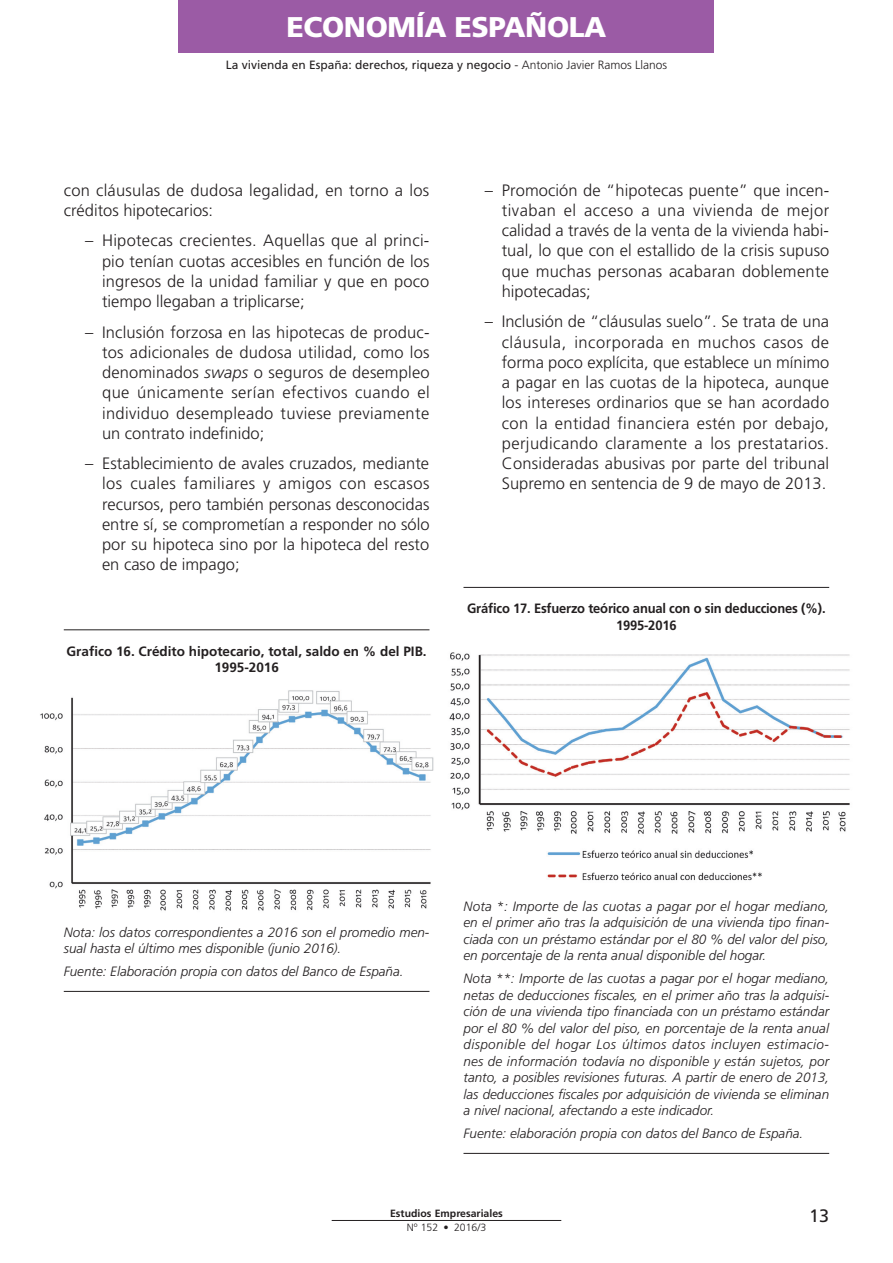
<style>
.page{position:relative;width:893px;height:1263px;background:#fff}
.page>*{position:absolute;margin:0;border:0;box-sizing:border-box;transform-origin:0 0}
.t1{font:900 28.5px "Frutiger";letter-spacing:-.015em;color:#fff}
.t2{font:18px "Frutiger";color:#231f20}
.t3{font:300 16.5px/20.2px "Frutiger";letter-spacing:.005em;color:#231f20;text-align:justify}
.t4{font:italic 300 13.5px/16.5px "Frutiger";color:#231f20;text-align:justify}
.t5{font:700 13.5px/16.5px "Frutiger";letter-spacing:-.015em;color:#231f20;text-align:center;scale:.96 1}
.t6{font:700 13.5px/16.5px "Frutiger";letter-spacing:-.015em;color:#231f20;text-align:center}
.t7{font:12px "Frutiger";color:#231f20}
.t8{font:700 10.5px "Frutiger";color:#231f20}
.t9{font:300 10.5px "Frutiger";color:#231f20}
.s1{font-weight:300}
.s2{font-style:italic}
</style>
<div class="page">
<hr style="left:332px;top:1220px;width:229px;height:1px;background:#231f20">
<div style="left:179px;top:0;width:535px;height:52px;background:#9b5ba5"></div>
<hr style="left:64px;top:629px;width:365px;height:1px;background:#231f20">
<hr style="left:64px;top:991px;width:365px;height:1px;background:#231f20">
<img style="left:40px;top:690px;width:394px;height:221px">
<hr style="left:463px;top:587px;width:366px;height:1px;background:#231f20">
<hr style="left:463px;top:1153px;width:366px;height:1px;background:#231f20">
<img style="left:449px;top:652px;width:401px;height:229px">
<h1 class="t1" style="left:287px;top:10px;width:321px">ECONOMÍA ESPAÑOLA</h1>
<p class="t7" style="left:226px;top:58px;width:443px">La vivienda en España: derechos, riqueza y negocio <span class="s1">- Antonio Javier Ramos Llanos</span></p>
<p class="t3" style="left:64px;top:180px;width:367px">con cláusulas de dudosa legalidad, en torno a los créditos hipotecarios:</p>
<p class="t3" style="left:102px;top:231px;width:329px;text-indent:-17px">– Hipotecas crecientes. Aquellas que al princi&shy;pio tenían cuotas accesibles en función de los ingresos de la unidad familiar y que en poco tiempo llegaban a triplicarse;</p>
<p class="t3" style="left:102px;top:322px;width:329px;text-indent:-17px">– Inclusión forzosa en las hipotecas de produc&shy;tos adicionales de dudosa utilidad, como los denominados <span class="s2">swaps</span> o seguros de desempleo que únicamente serían efectivos cuando el individuo desempleado tuviese previamente un contrato indefinido;</p>
<p class="t3" style="left:102px;top:453px;width:329px;text-indent:-17px">– Establecimiento de avales cruzados, mediante los cuales familiares y amigos con escasos recursos, pero también personas desconocidas entre sí, se comprometían a responder no sólo por su hipoteca sino por la hipoteca del resto en caso de impago;</p>
<p class="t6" style="left:67px;top:643px;width:362px">Grafico 16. Crédito hipotecario, total, saldo en % del PIB.<br>1995-2016</p>
<p class="t3" style="left:502px;top:180px;width:329px;text-indent:-17px">– Promoción de “hipotecas puente” que incen&shy;tivaban el acceso a una vivienda de mejor calidad a través de la venta de la vivienda habi&shy;tual, lo que con el estallido de la crisis supuso que muchas personas acabaran doblemente hipotecadas;</p>
<p class="t3" style="left:502px;top:311px;width:329px;text-indent:-17px">– Inclusión de “cláusulas suelo”. Se trata de una cláusula, incorporada en muchos casos de forma poco explícita, que establece un mínimo a pagar en las cuotas de la hipoteca, aunque los intereses ordinarios que se han acordado con la entidad financiera estén por debajo, perjudicando claramente a los prestatarios.<br>Consideradas abusivas por parte del tribunal Supremo en sentencia de 9 de mayo de 2013.</p>
<p class="t5" style="left:467px;top:600px;width:375px">Gráfico 17. Esfuerzo teórico anual con o sin deducciones (%).<br>1995-2016</p>
<p class="t4" style="left:64px;top:924px;width:367px">Nota: los datos correspondientes a 2016 son el promedio men&shy;sual hasta el último mes disponible (junio 2016).</p>
<p class="t4" style="left:64px;top:963px;width:341px">Fuente: Elaboración propia con datos del Banco de España.</p>
<p class="t4" style="left:463px;top:898px;width:367px">Nota *: Importe de las cuotas a pagar por el hogar mediano, en el primer año tras la adquisición de una vivienda tipo finan&shy;ciada con un préstamo estándar por el 80 % del valor del piso, en porcentaje de la renta anual disponible del hogar.</p>
<p class="t4" style="left:463px;top:970px;width:367px">Nota **: Importe de las cuotas a pagar por el hogar mediano, netas de deducciones fiscales, en el primer año tras la adquisi&shy;ción de una vivienda tipo financiada con un préstamo estándar por el 80 % del valor del piso, en porcentaje de la renta anual disponible del hogar Los últimos datos incluyen estimacio&shy;nes de información todavía no disponible y están sujetos, por tanto, a posibles revisiones futuras. A partir de enero de 2013, las deducciones fiscales por adquisición de vivienda se eliminan a nivel nacional, afectando a este indicador.</p>
<p class="t4" style="left:463px;top:1125px;width:341px">Fuente: elaboración propia con datos del Banco de España.</p>
<p class="t8" style="left:390px;top:1207px;width:114px">Estudios Empresariales</p>
<p class="t9" style="left:407px;top:1221px;width:81px">Nº 152 • 2016/3</p>
<p class="t2" style="left:809px;top:1205px;width:22px">13</p>
</div>
